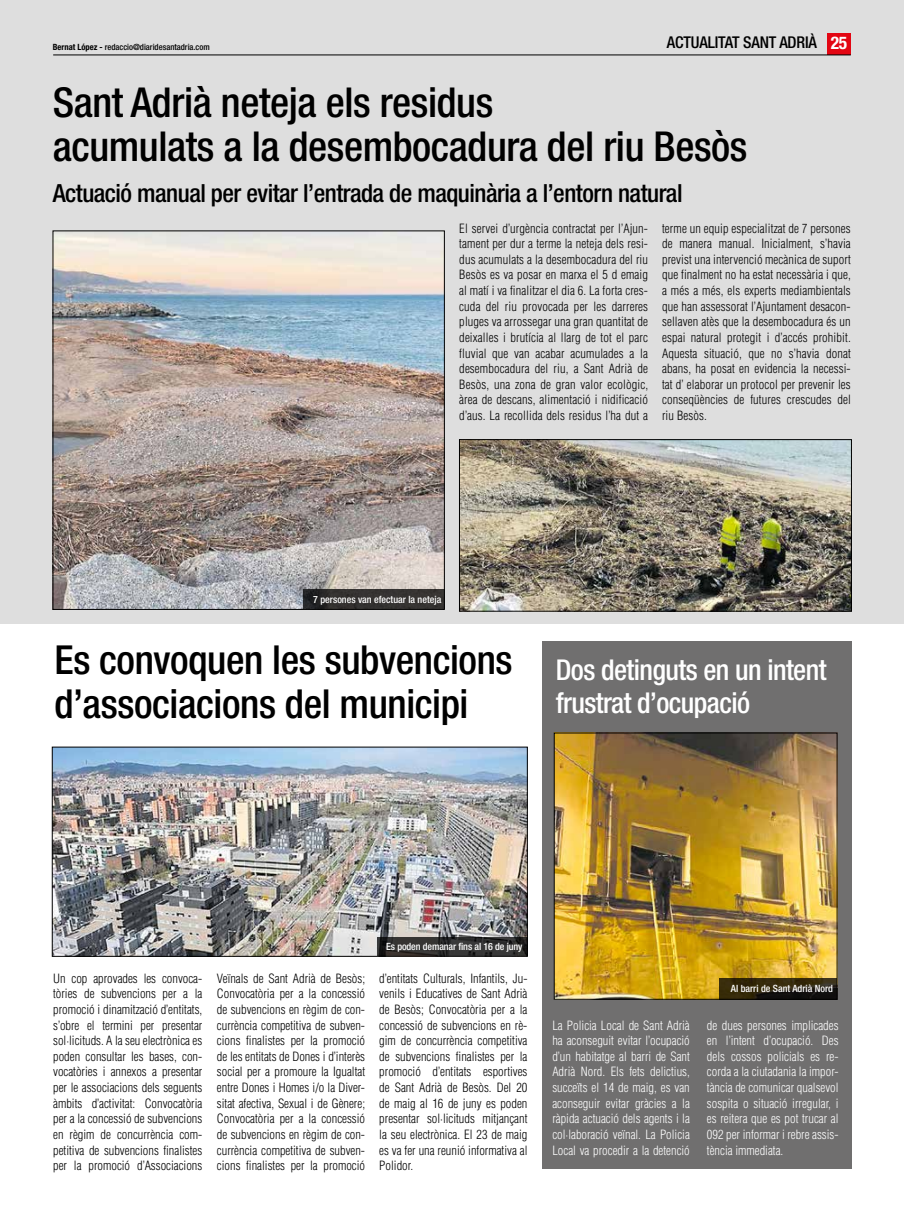
<style>
.page{position:relative;width:904px;height:1205px;background:#fff}
.page>*{position:absolute;margin:0;border:0;box-sizing:border-box;transform-origin:0 0}
.t1{font:500 condensed 41.25px/43.8px "Helvetica Neue";letter-spacing:-.01em;color:#000}
.t2{font:500 condensed 40px/43.8px "Helvetica Neue";letter-spacing:-.01em;color:#000}
.t3{font:500 condensed 28.75px/33.8px "Helvetica Neue";letter-spacing:-.02em;color:#fff}
.t4{font:500 condensed 25px "Helvetica Neue";letter-spacing:-.02em;color:#000}
.t5{font:500 condensed 16.25px "Helvetica Neue";letter-spacing:-.01em;color:#000}
.t6{font:300 condensed 12.5px/15.6px "Helvetica";color:#000;text-align:justify}
.t7{font:300 condensed 12.5px/15.6px "Helvetica";color:#fff;text-align:justify}
.t8{font:500 condensed 10px "Helvetica Neue";color:#fff}
.t9{font:500 condensed 8.62px "Helvetica Neue";color:#000}
.s1{font-weight:700}
.s2{font-weight:700;font-size:17.5px;color:#fff}
</style>
<div class="page">
<div style="left:0;top:0;width:904px;height:623px;background:#dedede"></div>
<div style="left:827px;top:33px;width:23px;height:22px;background:#e30613"></div>
<hr style="left:53px;top:54px;width:797px;height:1px;background:#000">
<img style="left:55px;top:233px;width:387px;height:374px">
<svg style="left:303px;top:589px;width:141px;height:20px;fill:#343130"></svg>
<div style="left:541px;top:641px;width:310px;height:528px;background:#706f6f"></div>
<img style="left:556px;top:735px;width:279px;height:262px">
<div style="left:554px;top:733px;width:283px;height:266px;border:1px solid #000"></div>
<img style="left:54px;top:749px;width:471px;height:205px">
<svg style="left:377px;top:937px;width:150px;height:19px;fill:#353432"></svg>
<svg style="left:719px;top:978px;width:118px;height:21px"></svg>
<img style="left:461px;top:441px;width:388px;height:168px">
<div style="left:459px;top:439px;width:392px;height:172px;border:1px solid #000"></div>
<p class="t9" style="left:53px;top:41px;width:158px"><span class="s1">Bernat López -</span> redaccio@diaridesantadria.com</p>
<h3 class="t5" style="left:667px;top:33px;width:182px">ACTUALITAT SANT ADRIÀ <span class="s2">25</span></h3>
<h1 class="t1" style="left:53px;top:80px;width:696px">Sant Adrià neteja els residus<br>acumulats a la desembocadura del riu Besòs</h1>
<h3 class="t4" style="left:53px;top:178px;width:631px">Actuació manual per evitar l’entrada de maquinària a l’entorn natural</h3>
<p class="t6" style="left:459px;top:220px;width:190px">El servei d’urgència contractat per l’Ajun&shy;tament per dur a terme la neteja dels resi&shy;dus acumulats a la desembocadura del riu Besòs es va posar en marxa el 5 d emaig al matí i va finalitzar el dia 6. La forta cres&shy;cuda del riu provocada per les darreres pluges va arrossegar una gran quantitat de deixalles i brutícia al llarg de tot el parc fluvial que van acabar acumulades a la desembocadura del riu, a Sant Adrià de Besòs, una zona de gran valor ecològic, àrea de descans, alimentació i nidificació d’aus. La recollida dels residus l’ha dut a</p>
<p class="t6" style="left:662px;top:220px;width:190px">terme un equip especialitzat de 7 persones de manera manual. Inicialment, s’havia previst una intervenció mecànica de suport que finalment no ha estat necessària i que, a més a més, els experts mediambientals que han assessorat l’Ajuntament desacon&shy;sellaven atès que la desembocadura és un espai natural protegit i d’accés prohibit.<br>Aquesta situació, que no s’havia donat abans, ha posat en evidencia la necessi&shy;tat d’ elaborar un protocol per prevenir les conseqüències de futures crescudes del riu Besòs.</p>
<p class="t8" style="left:313px;top:593px;width:129px">7 persones van efectuar la neteja</p>
<h2 class="t2" style="left:55px;top:637px;width:459px">Es convoquen les subvencions d’associacions del municipi</h2>
<h3 class="t3" style="left:556px;top:652px;width:272px">Dos detinguts en un intent frustrat d’ocupació</h3>
<p class="t6" style="left:53px;top:970px;width:151px">Un cop aprovades les convoca&shy;tòries de subvencions per a la promoció i dinamització d’entitats, s’obre el termini per presentar sol·licituds. A la seu electrònica es poden consultar les bases, con&shy;vocatòries i annexos a presentar per le associacions dels seguents àmbits d’activitat: Convocatòria per a la concessió de subvencions en règim de concurrència com&shy;petitiva de subvencions finalistes per la promoció d’Associacions</p>
<p class="t8" style="left:386px;top:940px;width:138px">Es poden demanar fins al 16 de juny</p>
<p class="t6" style="left:217px;top:970px;width:150px">Veïnals de Sant Adrià de Besòs; Convocatòria per a la concessió de subvencions en règim de con&shy;currència competitiva de subven&shy;cions finalistes per la promoció de les entitats de Dones i d’interès social per a promoure la Igualtat entre Dones i Homes i/o la Diver&shy;sitat afectiva, Sexual i de Gènere; Convocatòria per a la concessió de subvencions en règim de con&shy;currència competitiva de subven&shy;cions finalistes per la promoció</p>
<p class="t6" style="left:379px;top:970px;width:150px">d’entitats Culturals, Infantils, Ju&shy;venils i Educatives de Sant Adrià de Besòs; Convocatòria per a la concessió de subvencions en rè&shy;gim de concurrència competitiva de subvencions finalistes per la promoció d’entitats esportives de Sant Adrià de Besòs. Del 20 de maig al 16 de juny es poden presentar sol·licituds mitjançant la seu electrònica. El 23 de maig es va fer una reunió informativa al Polidor.</p>
<p class="t7" style="left:552px;top:1017px;width:139px">La Policia Local de Sant Adrià ha aconseguit evitar l’ocupació d’un habitatge al barri de Sant Adrià Nord. Els fets delictius, succeïts el 14 de maig, es van aconseguir evitar gràcies a la ràpida actuació dels agents i la col·laboració veïnal. La Policia Local va procedir a la detenció</p>
<p class="t8" style="left:730px;top:982px;width:104px">Al barri de Sant Adrià Nord</p>
<p class="t7" style="left:707px;top:1017px;width:133px">de dues persones implicades en l’intent d’ocupació. Des dels cossos policials es re&shy;corda a la ciutadania la impor&shy;tància de comunicar qualsevol sospita o situació irregular, i es reitera que es pot trucar al 092 per informar i rebre assis&shy;tència immediata.</p>
</div>
